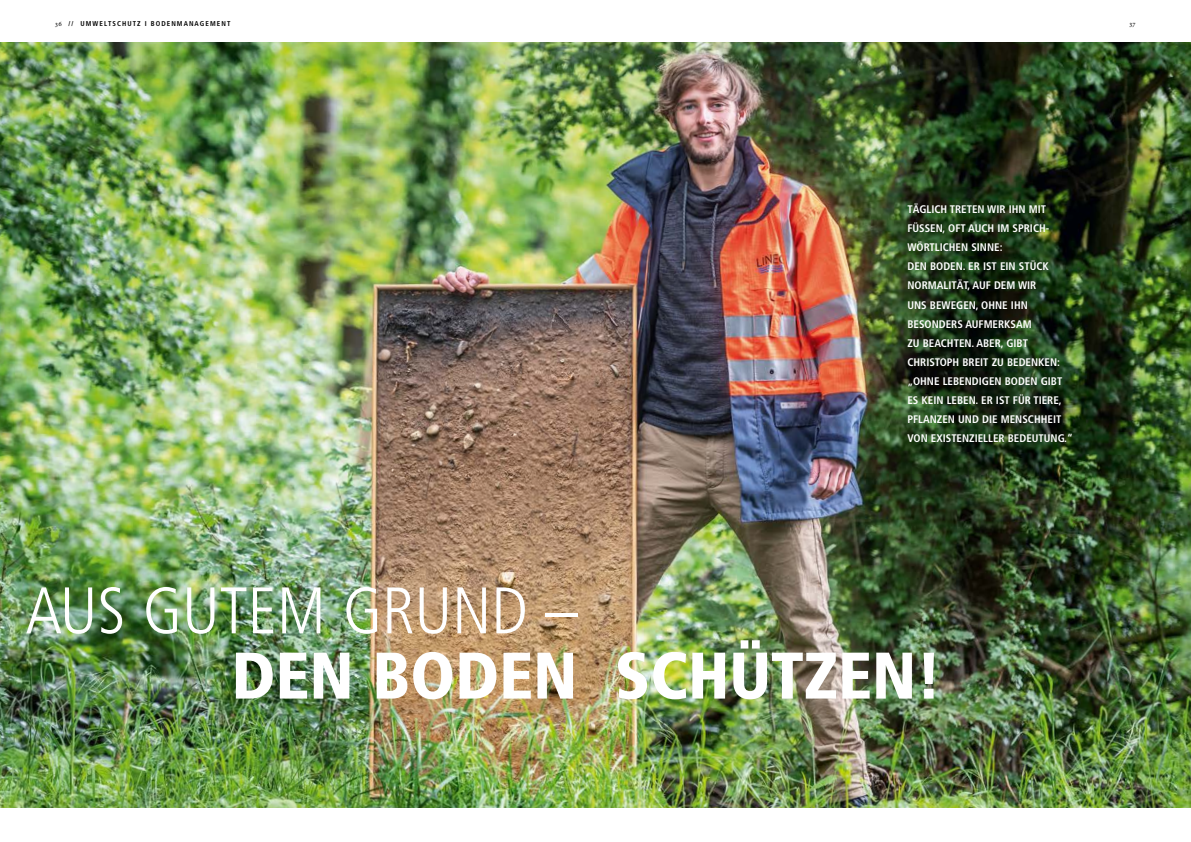
<style>
.page{position:relative;width:1191px;height:842px;background:#fff}
.page>*{position:absolute;margin:0;border:0;box-sizing:border-box;transform-origin:0 0}
.t1{font:900 condensed 65.8px "Frutiger";color:#fff}
.t2{font:300 condensed 65.8px "Frutiger";color:#fff}
.t3{font:700 condensed 11px/19.1px "Frutiger";color:#fff}
.t4{font:700 condensed 7px "Frutiger";letter-spacing:.15em;color:#000}
.t5{font:7px "Minion Pro";color:#000}
.s1{font-family:"Minion Pro";font-weight:400;font-stretch:normal}
</style>
<div class="page">
<img style="left:0;top:43px;width:1191px;height:765px">
<p class="t4" style="left:55px;top:19px;width:177px"><span class="s1">36</span> // UMWELTSCHUTZ I BODENMANAGEMENT</p>
<p class="t5" style="left:1129px;top:19px;width:8px">37</p>
<p class="t3" style="left:907px;top:199px;width:167px">TÄGLICH TRETEN WIR IHN MIT<br>FÜSSEN, OFT AUCH IM SPRICH-<br>WÖRTLICHEN SINNE:<br>DEN BODEN. ER IST EIN STÜCK<br>NORMALITÄT, AUF DEM WIR<br>UNS BEWEGEN, OHNE IHN<br>BESONDERS AUFMERKSAM<br>ZU BEACHTEN. ABER, GIBT<br>CHRISTOPH BREIT ZU BEDENKEN: „OHNE LEBENDIGEN BODEN GIBT<br>ES KEIN LEBEN. ER IST FÜR TIERE,<br>PFLANZEN UND DIE MENSCHHEIT<br>VON EXISTENZIELLER BEDEUTUNG.“</p>
<h1 class="t2" style="left:26px;top:573px;width:554px">AUS GUTEM GRUND –</h1>
<h1 class="t1" style="left:231px;top:636px;width:711px">DEN BODEN SCHÜTZEN!</h1>
</div>
